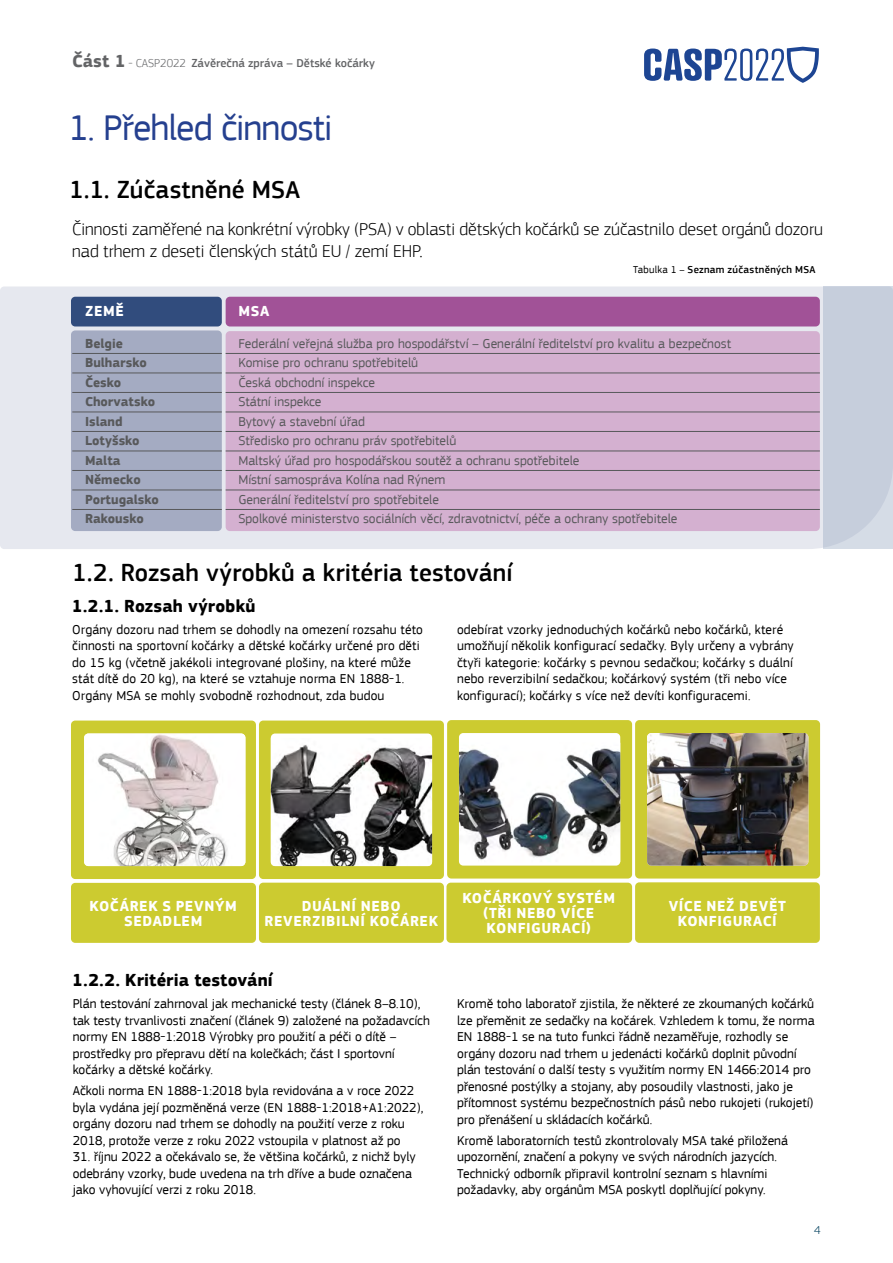
<style>
.page{position:relative;width:893px;height:1263px;background:#fff}
.page>*{position:absolute;margin:0;border:0;box-sizing:border-box;transform-origin:0 0}
.t1{font:37.5px "EC Square Sans Pro";letter-spacing:-.025em;color:#25408f}
.t2{font:500 25.5px "EC Square Sans Pro";letter-spacing:.005em;color:#000}
.t3{font:300 18px/22.5px "EC Square Sans Pro";color:#000}
.t4{font:700 18px "EC Square Sans Pro";letter-spacing:.005em;color:#000}
.t5{font:700 15px/15px "EC Square Sans Pro";letter-spacing:.045em;color:#fff;text-align:center}
.t6{font:13.5px/16.5px "EC Square Sans Pro";color:#000}
.t7{font:13.5px/19.5px "EC Square Sans Pro";color:#58595b}
.t8{font:700 13.5px/19.5px "EC Square Sans Pro";color:#58595b}
.t9{font:500 12px "EC Square Sans Pro";color:#636466}
.t10{font:300 12px "EC Square Sans Pro";color:#02405d}
.t11{font:500 10.5px "EC Square Sans Pro";letter-spacing:.03em;color:#000}
.s1{font-weight:700;font-size:18px}
.s2{font-weight:300}
.s3{font-weight:400}
</style>
<div class="page">
<div style="left:0;top:286px;width:893px;height:263px;background:#e6e8ef"></div>
<div style="left:71px;top:330px;width:151px;height:201px;background:#a4abc2;border-radius:4px"></div>
<div style="left:71px;top:297px;width:151px;height:29px;background:#314c7d;border-radius:4px"></div>
<div style="left:226px;top:297px;width:594px;height:29px;background:#a15297;border-radius:4px"></div>
<div style="left:226px;top:331px;width:594px;height:200px;background:#d4b0d0;border-radius:4px"></div>
<hr style="left:72px;top:353px;width:150px;height:1px;background:#58595b">
<hr style="left:72px;top:373px;width:150px;height:1px;background:#58595b">
<hr style="left:72px;top:392px;width:150px;height:1px;background:#58595b">
<hr style="left:72px;top:412px;width:150px;height:1px;background:#58595b">
<hr style="left:72px;top:431px;width:150px;height:1px;background:#58595b">
<hr style="left:72px;top:451px;width:150px;height:1px;background:#58595b">
<hr style="left:72px;top:470px;width:150px;height:1px;background:#58595b">
<hr style="left:72px;top:490px;width:150px;height:1px;background:#58595b">
<hr style="left:72px;top:509px;width:150px;height:1px;background:#58595b">
<hr style="left:226px;top:353px;width:594px;height:1px;background:#58595b">
<hr style="left:226px;top:373px;width:594px;height:1px;background:#58595b">
<hr style="left:226px;top:392px;width:594px;height:1px;background:#58595b">
<hr style="left:226px;top:412px;width:594px;height:1px;background:#58595b">
<hr style="left:226px;top:431px;width:594px;height:1px;background:#58595b">
<hr style="left:226px;top:451px;width:594px;height:1px;background:#58595b">
<hr style="left:226px;top:470px;width:594px;height:1px;background:#58595b">
<hr style="left:226px;top:490px;width:594px;height:1px;background:#58595b">
<hr style="left:226px;top:509px;width:594px;height:1px;background:#58595b">
<div style="left:71px;top:883px;width:185px;height:60px;background:#cccb30;border-radius:4px"></div>
<div style="left:259px;top:883px;width:185px;height:60px;background:#cccb30;border-radius:4px"></div>
<div style="left:446px;top:883px;width:186px;height:60px;background:#cccb30;border-radius:4px"></div>
<div style="left:635px;top:882px;width:185px;height:61px;background:#cccb30;border-radius:4px"></div>
<div style="left:635px;top:720px;width:185px;height:158px;background:#cccb30;border-radius:4px"></div>
<img style="left:647px;top:733px;width:161px;height:132px">
<div style="left:71px;top:720px;width:185px;height:159px;background:#cccb30;border-radius:4px"></div>
<div style="left:259px;top:720px;width:185px;height:159px;background:#cccb30;border-radius:4px"></div>
<div style="left:271px;top:733px;width:161px;height:133px;background:#fff;border-radius:4px"></div>
<img style="left:271px;top:745px;width:161px;height:121px">
<img style="left:84px;top:733px;width:161px;height:133px">
<div style="left:447px;top:720px;width:185px;height:158px;background:#cccb30;border-radius:4px"></div>
<div style="left:459px;top:733px;width:161px;height:132px;background:#fff;border-radius:4px"></div>
<img style="left:459px;top:748px;width:161px;height:112px">
<div style="left:823px;top:287px;width:70px;height:262px;background:linear-gradient(to right,#c5cedc,#c9d1de)"></div>
<svg style="left:644px;top:47px;width:175px;height:36px"></svg>
<p class="t9" style="left:72px;top:56px;width:304px"><span class="s1">Část 1</span> <span class="s2">- CASP2022</span> Závěrečná zpráva – Dětské kočárky</p>
<h1 class="t1" style="left:68px;top:105px;width:266px">1. Přehled činnosti</h1>
<h2 class="t2" style="left:69px;top:175px;width:233px">1.1. Zúčastněné MSA</h2>
<h3 class="t3" style="left:72px;top:217px;width:752px">Činnosti zaměřené na konkrétní výrobky (PSA) v oblasti dětských kočárků se zúčastnilo deset orgánů dozoru nad trhem z deseti členských států EU / zemí EHP.</h3>
<p class="t11" style="left:633px;top:264px;width:184px"><span class="s3">Tabulka 1 –</span> Seznam zúčastněných MSA</p>
<p class="t5" style="left:85px;top:304px;width:40px">ZEMĚ</p>
<p class="t5" style="left:239px;top:304px;width:32px">MSA</p>
<p class="t8" style="left:85px;top:334px;width:75px">Belgie<br>Bulharsko<br>Česko<br>Chorvatsko<br>Island<br>Lotyšsko<br>Malta<br>Německo<br>Portugalsko<br>Rakousko</p>
<p class="t7" style="left:238px;top:334px;width:494px">Federální veřejná služba pro hospodářství – Generální ředitelství pro kvalitu a bezpečnost Komise pro ochranu spotřebitelů<br>Česká obchodní inspekce<br>Státní inspekce<br>Bytový a stavební úřad<br>Středisko pro ochranu práv spotřebitelů<br>Maltský úřad pro hospodářskou soutěž a ochranu spotřebitele<br>Místní samospráva Kolína nad Rýnem<br>Generální ředitelství pro spotřebitele<br>Spolkové ministerstvo sociálních věcí, zdravotnictví, péče a ochrany spotřebitele</p>
<h2 class="t2" style="left:72px;top:557px;width:442px">1.2. Rozsah výrobků a kritéria testování</h2>
<h3 class="t4" style="left:72px;top:595px;width:185px">1.2.1. Rozsah výrobků</h3>
<p class="t6" style="left:72px;top:621px;width:352px">Orgány dozoru nad trhem se dohodly na omezení rozsahu této činnosti na sportovní kočárky a dětské kočárky určené pro děti do 15 kg (včetně jakékoli integrované plošiny, na které může stát dítě do 20 kg), na které se vztahuje norma EN 1888-1.<br>Orgány MSA se mohly svobodně rozhodnout, zda budou</p>
<p class="t6" style="left:457px;top:621px;width:338px">odebírat vzorky jednoduchých kočárků nebo kočárků, které umožňují několik konfigurací sedačky. Byly určeny a vybrány čtyři kategorie: kočárky s pevnou sedačkou; kočárky s duální nebo reverzibilní sedačkou; kočárkový systém (tři nebo více konfigurací); kočárky s více než devíti konfiguracemi.</p>
<p class="t5" style="left:90px;top:899px;width:149px">KOČÁREK S PEVNÝM<br>SEDADLEM</p>
<p class="t5" style="left:264px;top:899px;width:175px">DUÁLNÍ NEBO<br>REVERZIBILNÍ KOČÁREK</p>
<p class="t5" style="left:462px;top:891px;width:154px">KOČÁRKOVÝ SYSTÉM (TŘI NEBO VÍCE<br>KONFIGURACÍ)</p>
<p class="t5" style="left:669px;top:899px;width:119px">VÍCE NEŽ DEVĚT<br>KONFIGURACÍ</p>
<h3 class="t4" style="left:72px;top:969px;width:202px">1.2.2. Kritéria testování</h3>
<p class="t6" style="left:73px;top:996px;width:359px">Plán testování zahrnoval jak mechanické testy (článek 8–8.10), tak testy trvanlivosti značení (článek 9) založené na požadavcích normy EN 1888-1:2018 Výrobky pro použití a péči o dítě – prostředky pro přepravu dětí na kolečkách; část I sportovní kočárky a dětské kočárky.</p>
<p class="t6" style="left:73px;top:1082px;width:352px">Ačkoli norma EN 1888-1:2018 byla revidována a v roce 2022 byla vydána její pozměněná verze (EN 1888-1:2018+A1:2022), orgány dozoru nad trhem se dohodly na použití verze z roku 2018, protože verze z roku 2022 vstoupila v platnost až po</p>
<p class="t6" style="left:73px;top:1148px;width:345px">31. říjnu 2022 a očekávalo se, že většina kočárků, z nichž byly odebrány vzorky, bude uvedena na trh dříve a bude označena jako vyhovující verzi z roku 2018.</p>
<p class="t6" style="left:457px;top:996px;width:359px">Kromě toho laboratoř zjistila, že některé ze zkoumaných kočárků lze přeměnit ze sedačky na kočárek. Vzhledem k tomu, že norma EN 1888-1 se na tuto funkci řádně nezaměřuje, rozhodly se orgány dozoru nad trhem u jedenácti kočárků doplnit původní plán testování o další testy s využitím normy EN 1466:2014 pro přenosné postýlky a stojany, aby posoudily vlastnosti, jako je přítomnost systému bezpečnostních pásů nebo rukojeti (rukojetí) pro přenášení u skládacích kočárků.</p>
<p class="t6" style="left:457px;top:1132px;width:332px">Kromě laboratorních testů zkontrolovaly MSA také přiložená upozornění, značení a pokyny ve svých národních jazycích.<br>Technický odborník připravil kontrolní seznam s hlavními požadavky, aby orgánům MSA poskytl doplňující pokyny.</p>
<p class="t10" style="left:814px;top:1223px;width:8px">4</p>
</div>
